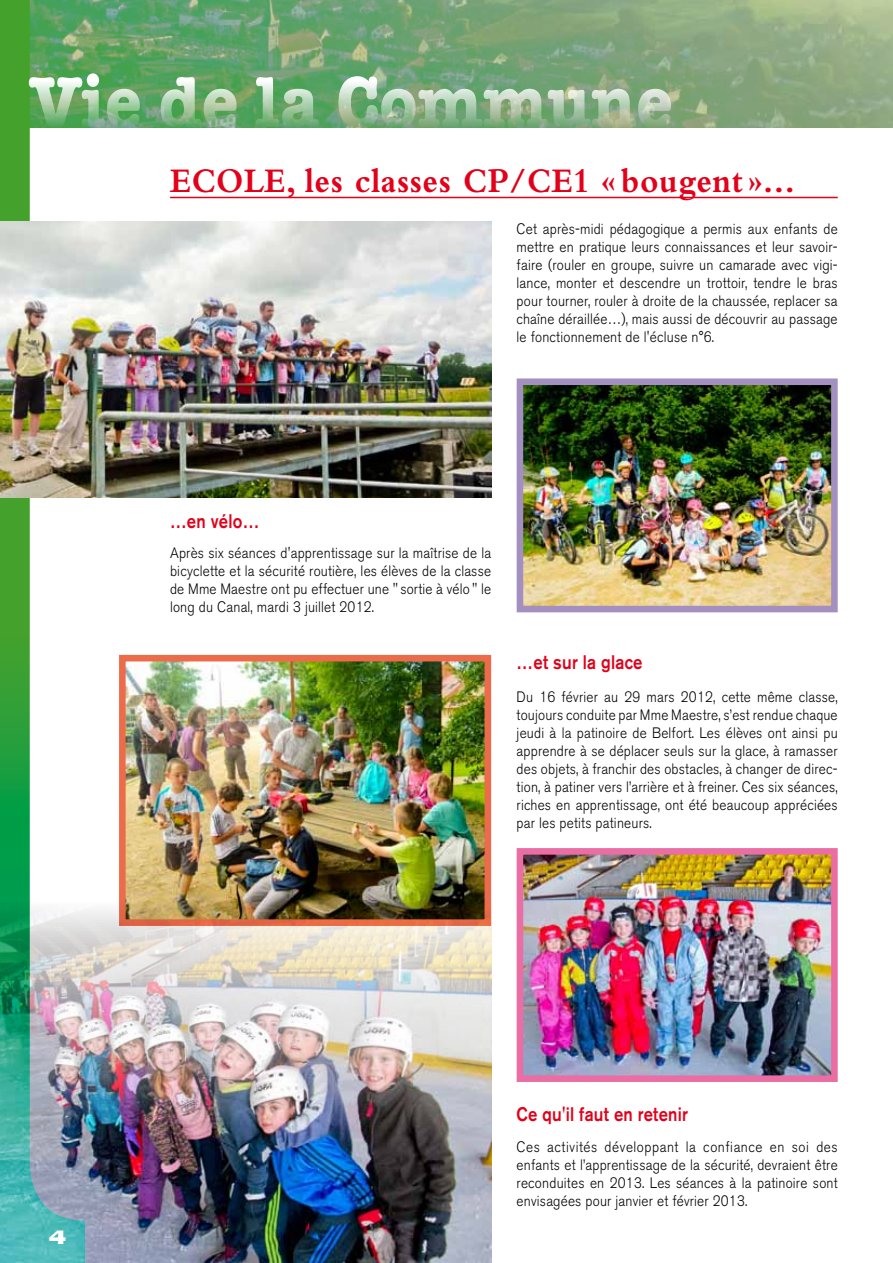
<style>
.page{position:relative;width:893px;height:1263px;background:#fff}
.page>*{position:absolute;margin:0;border:0;box-sizing:border-box;transform-origin:0 0}
.t1{font:700 75px "American Typewriter";color:#fff;scale:.9 1}
.t2{font:700 36px "Bembo Std";letter-spacing:.02em;color:#e2001a;scale:.9 1}
.t3{font:700 21px "Serpentine Std";color:#fff}
.t4{font:500 19.5px "Akzidenz Grotesk BE";letter-spacing:.015em;color:#e2001a;scale:.85 1}
.t5{font:300 15px/18px "Akzidenz Grotesk BE";letter-spacing:.015em;color:#000;text-align:justify;scale:.9 1}
</style>
<div class="page">
<img style="left:85px;top:0;width:808px;height:128px">
<svg style="left:0;top:0;width:85px;height:901px"></svg>
<img style="left:0;top:221px;width:491px;height:276px">
<img style="left:525px;top:386px;width:305px;height:218px">
<div style="left:517px;top:378px;width:321px;height:234px;border:7px solid #a490c0"></div>
<img style="left:525px;top:856px;width:305px;height:218px">
<div style="left:517px;top:848px;width:321px;height:234px;border:7px solid #ea6ea3"></div>
<img style="left:127px;top:663px;width:356px;height:238px">
<div style="left:119px;top:655px;width:372px;height:271px;border:7px solid #eb6b4a"></div>
<img style="left:0;top:901px;width:491px;height:362px">
<hr style="left:170px;top:197px;width:668px;height:1px;background:#e2001a">
<h1 class="t1" style="left:30px;top:38px;width:716px">Vie de la Commune</h1>
<h2 class="t2" style="left:170px;top:161px;width:696px">ECOLE, les classes CP/CE1 « bougent »…</h2>
<p class="t5" style="left:517px;top:220px;width:358px">Cet après-midi pédagogique a permis aux enfants de mettre en pratique leurs connaissances et leur savoir&shy;faire (rouler en groupe, suivre un camarade avec vigi&shy;lance, monter et descendre un trottoir, tendre le bras pour tourner, rouler à droite de la chaussée, replacer sa chaîne déraillée…), mais aussi de découvrir au passage le fonctionnement de l'écluse n°6.</p>
<h3 class="t4" style="left:170px;top:509px;width:107px">…en vélo…</h3>
<p class="t5" style="left:170px;top:544px;width:358px">Après six séances d'apprentissage sur la maîtrise de la bicyclette et la sécurité routière, les élèves de la classe de Mme Maestre ont pu effectuer une " sortie à vélo " le long du Canal, mardi 3 juillet 2012.</p>
<h3 class="t4" style="left:517px;top:650px;width:150px">…et sur la glace</h3>
<p class="t5" style="left:517px;top:688px;width:358px">Du 16 février au 29 mars 2012, cette même classe, toujours conduite par Mme Maestre, s’est rendue chaque jeudi à la patinoire de Belfort. Les élèves ont ainsi pu apprendre à se déplacer seuls sur la glace, à ramasser des objets, à franchir des obstacles, à changer de direc&shy;tion, à patiner vers l’arrière et à freiner. Ces six séances, riches en apprentissage, ont été beaucoup appréciées par les petits patineurs.</p>
<h3 class="t3" style="left:49px;top:1225px;width:18px">4</h3>
<h3 class="t4" style="left:517px;top:1102px;width:203px">Ce qu'il faut en retenir</h3>
<p class="t5" style="left:517px;top:1138px;width:358px">Ces activités développant la confiance en soi des enfants et l’apprentissage de la sécurité, devraient être reconduites en 2013. Les séances à la patinoire sont envisagées pour janvier et février 2013.</p>
</div>
